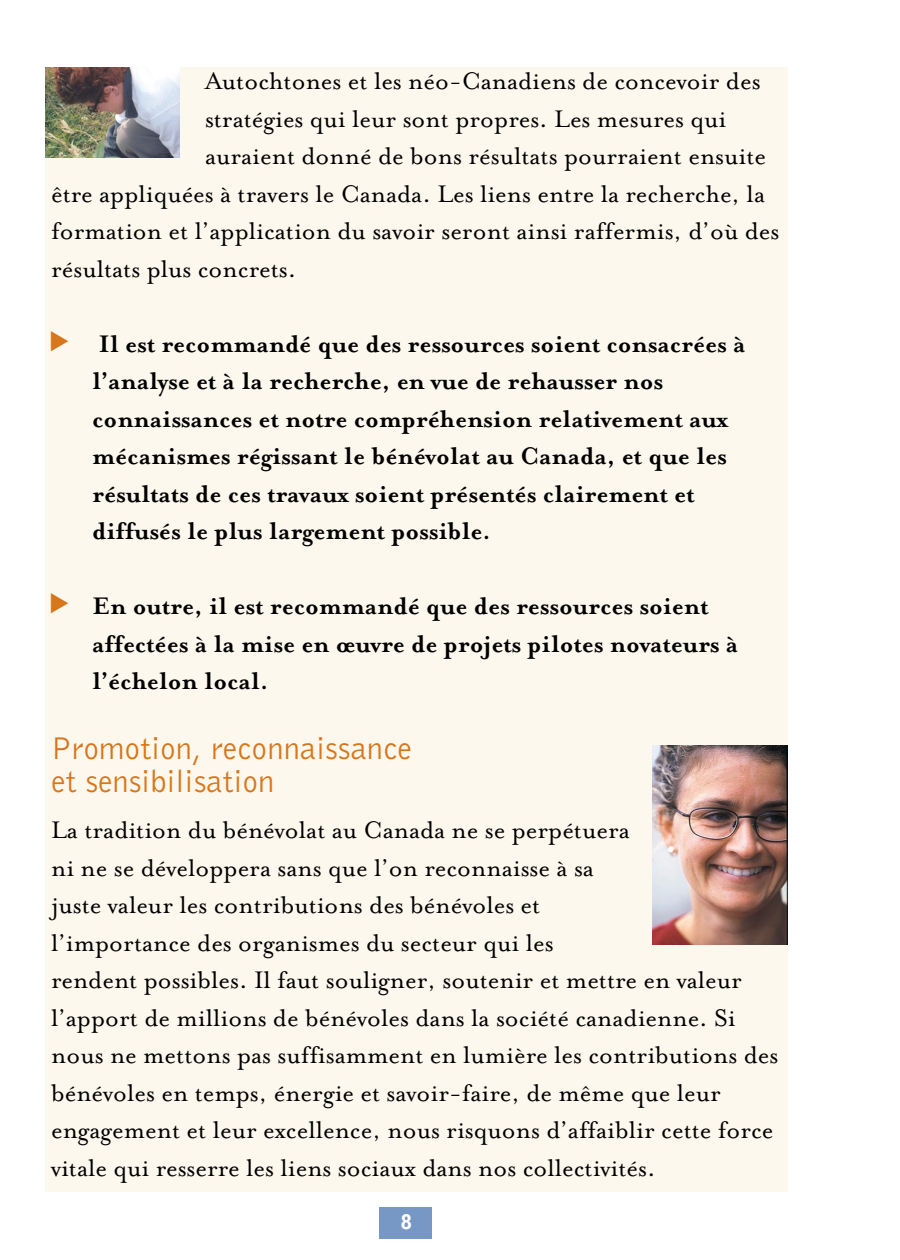
<style>
.page{position:relative;width:900px;height:1260px;background:#fff}
.page>*{position:absolute;margin:0;border:0;box-sizing:border-box;transform-origin:0 0}
.t1{font:32.5px/32.5px "Bell Gothic BT";color:#d8761b}
.t2{font:27.5px/37.5px "Mrs Eaves Roman";color:#000}
.t3{font:700 27.5px/37.5px "Mrs Eaves";color:#000}
.t4{font:900 20px "Bell Gothic BT";color:#fff}
.s1{color:#d8761b}
</style>
<div class="page">
<div style="left:45px;top:68px;width:742px;height:1124px;background:#fcf8ed"></div>
<img style="left:45px;top:68px;width:135px;height:90px">
<img style="left:652px;top:746px;width:136px;height:199px">
<div style="left:379px;top:1208px;width:53px;height:31px;background:#7798c4"></div>
<p class="t2" style="left:205px;top:61px;width:557px">Autochtones et les néo-Canadiens de concevoir des</p>
<p class="t2" style="left:205px;top:99px;width:523px">stratégies qui leur sont propres. Les mesures qui</p>
<p class="t2" style="left:205px;top:136px;width:563px">auraient donné de bons résultats pourraient ensuite</p>
<p class="t2" style="left:51px;top:174px;width:716px">être appliquées à travers le Canada. Les liens entre la recherche, la</p>
<p class="t2" style="left:51px;top:211px;width:730px">formation et l’application du savoir seront ainsi raffermis, d’où des</p>
<p class="t2" style="left:51px;top:249px;width:247px">résultats plus concrets.</p>
<p class="t3" style="left:92px;top:324px;width:655px;text-indent:-41px"><span class="s1">❖</span> Il est recommandé que des ressources soient consacrées à l’analyse et à la recherche, en vue de rehausser nos connaissances et notre compréhension relativement aux mécanismes régissant le bénévolat au Canada, et que les résultats de ces travaux soient présentés clairement et diffusés le plus largement possible.</p>
<p class="t3" style="left:92px;top:586px;width:648px;text-indent:-41px"><span class="s1">❖</span> En outre, il est recommandé que des ressources soient affectées à la mise en œuvre de projets pilotes novateurs à l’échelon local.</p>
<p class="t1" style="left:51px;top:735px;width:362px">Promotion, reconnaissance et sensibilisation</p>
<p class="t2" style="left:51px;top:810px;width:729px">La tradition du bénévolat au Canada ne se perpétuera<br>ni ne se développera sans que l’on reconnaisse à sa<br>juste valeur les contributions des bénévoles et<br>l’importance des organismes du secteur qui les<br>rendent possibles. Il faut souligner, soutenir et mettre en valeur l’apport de millions de bénévoles dans la société canadienne. Si nous ne mettons pas suffisamment en lumière les contributions des bénévoles en temps, énergie et savoir-faire, de même que leur engagement et leur excellence, nous risquons d’affaiblir cette force vitale qui resserre les liens sociaux dans nos collectivités.</p>
<p class="t4" style="left:401px;top:1215px;width:13px">8</p>
</div>
